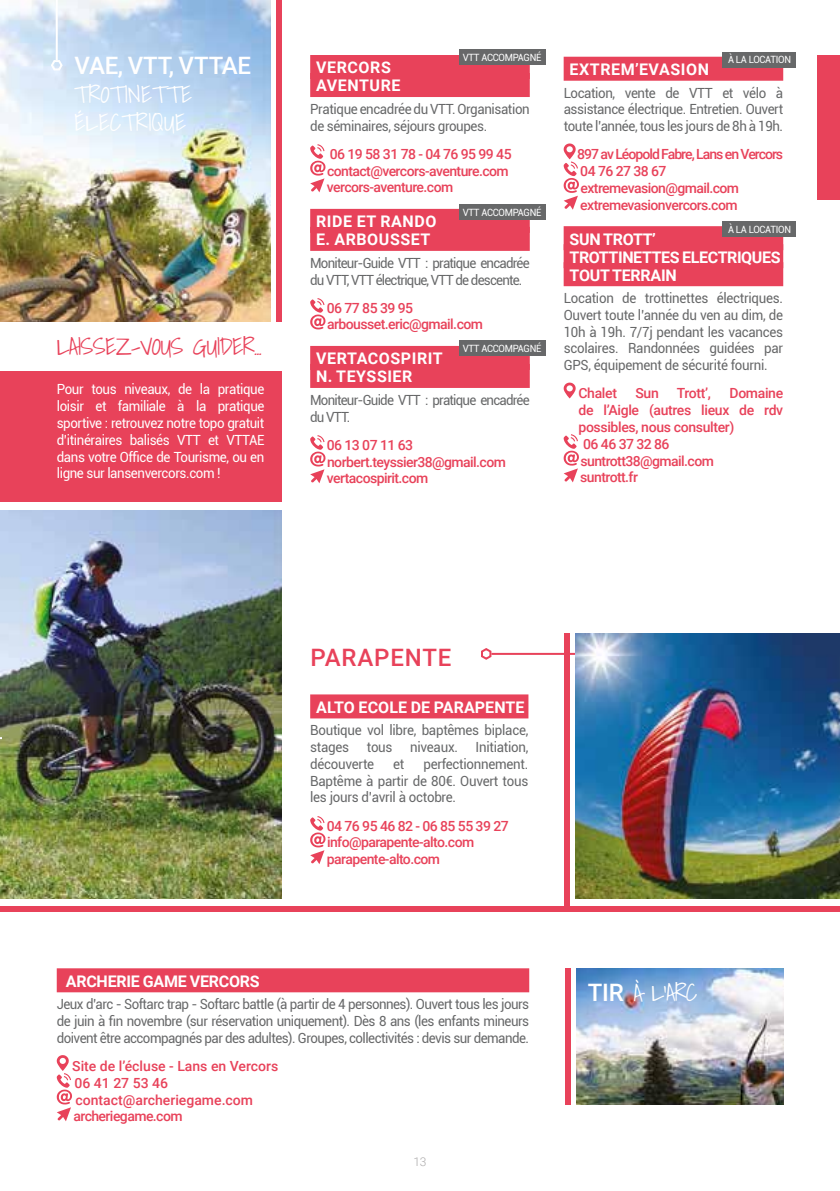
<style>
.page{position:relative;width:840px;height:1191px;background:#fff}
.page>*{position:absolute;margin:0;border:0;box-sizing:border-box;transform-origin:0 0}
.t1{font:300 24px/28.8px "Shadows Into";color:#fff}
.t2{font:300 24px "Shadows Into";letter-spacing:-.03em;color:#e8425a}
.t3{font:500 24px "Roboto";letter-spacing:-.005em;color:#fff}
.t4{font:500 24px "Roboto";letter-spacing:.035em;color:#e8425a}
.t5{font:700 16px/18px "Roboto";letter-spacing:.035em;color:#fff}
.t6{font:700 16px/18px "Roboto";letter-spacing:-.025em;color:#fff}
.t7{font:700 16px "Roboto";letter-spacing:.005em;color:#fff}
.t8{font:700 16px "Roboto";letter-spacing:-.015em;color:#fff}
.t9{font:14px/16.8px "Roboto";letter-spacing:-.03em;color:#676869;text-align:justify;scale:.95 1}
.t10{font:500 14px/16.8px "Roboto";letter-spacing:-.04em;color:#e8425a}
.t11{font:14px/16.8px "Roboto";letter-spacing:-.03em;color:#fff;text-align:justify;scale:.95 1}
.t12{font:14px/16.8px "Roboto";letter-spacing:-.06em;color:#676869;scale:.95 1}
.t13{font:500 14px/16.8px "Roboto";color:#e8425a}
.t14{font:300 12px "Roboto";color:#acaaab}
.t15{font:10px "Roboto";letter-spacing:-.03em;color:#fff;scale:.95 1}
.s1{font-family:"Roboto";font-weight:500}
</style>
<div class="page">
<svg style="left:481px;top:648px;width:12px;height:12px"></svg>
<hr style="left:491px;top:653px;width:128px;height:2px;background:#e8425a">
<img style="left:0;top:0;width:270px;height:321px">
<img style="left:575px;top:633px;width:264px;height:265px">
<img style="left:0;top:510px;width:281px;height:388px">
<svg style="left:50px;top:58px;width:14px;height:13px"></svg>
<hr style="left:56px;top:0;width:2px;height:60px;background:#fff">
<div style="left:0;top:906px;width:839px;height:6px;background:#e8425a"></div>
<div style="left:563px;top:633px;width:6px;height:276px;background:#e8425a"></div>
<div style="left:276px;top:0;width:5px;height:321px;background:#e8425a"></div>
<div style="left:0;top:371px;width:281px;height:131px;background:#e8425a"></div>
<div style="left:310px;top:55px;width:219px;height:24px;background:#e8425a"></div>
<div style="left:310px;top:73px;width:219px;height:24px;background:#e8425a"></div>
<div style="left:310px;top:209px;width:219px;height:24px;background:#e8425a"></div>
<div style="left:310px;top:227px;width:219px;height:24px;background:#e8425a"></div>
<div style="left:310px;top:346px;width:219px;height:24px;background:#e8425a"></div>
<div style="left:310px;top:364px;width:219px;height:24px;background:#e8425a"></div>
<svg style="left:310px;top:144px;width:15px;height:48px"></svg>
<svg style="left:310px;top:298px;width:15px;height:31px"></svg>
<svg style="left:310px;top:435px;width:15px;height:48px"></svg>
<div style="left:563px;top:57px;width:219px;height:24px;background:#e8425a"></div>
<div style="left:563px;top:226px;width:219px;height:24px;background:#e8425a"></div>
<div style="left:563px;top:244px;width:219px;height:24px;background:#e8425a"></div>
<div style="left:563px;top:262px;width:219px;height:24px;background:#e8425a"></div>
<svg style="left:563px;top:143px;width:16px;height:67px"></svg>
<svg style="left:563px;top:382px;width:12px;height:16px"></svg>
<svg style="left:563px;top:434px;width:16px;height:48px"></svg>
<div style="left:310px;top:694px;width:218px;height:24px;background:#e8425a"></div>
<svg style="left:310px;top:816px;width:15px;height:48px"></svg>
<div style="left:816px;top:55px;width:23px;height:145px;background:#e8425a"></div>
<div style="left:458px;top:205px;width:87px;height:15px;background:#676869"></div>
<div style="left:458px;top:49px;width:87px;height:15px;background:#676869"></div>
<div style="left:458px;top:340px;width:87px;height:15px;background:#676869"></div>
<div style="left:722px;top:52px;width:73px;height:15px;background:#676869"></div>
<div style="left:722px;top:221px;width:73px;height:15px;background:#676869"></div>
<div style="left:57px;top:968px;width:472px;height:24px;background:#e8425a"></div>
<svg style="left:57px;top:1055px;width:15px;height:66px"></svg>
<img style="left:576px;top:968px;width:206px;height:136px">
<div style="left:564px;top:968px;width:6px;height:136px;background:#e8425a"></div>
<h1 class="t3" style="left:74px;top:48px;width:178px">VAE, VTT, VTTAE</h1>
<h1 class="t1" style="left:74px;top:79px;width:119px">TROTINETTE<br>ÉLECTRIQUE</h1>
<h1 class="t2" style="left:57px;top:327px;width:207px">LAISSEZ-VOUS GUIDER...</h1>
<p class="t11" style="left:57px;top:380px;width:220px">Pour tous niveaux, de la pratique loisir et familiale à la pratique sportive : retrouvez notre topo gratuit d’itinéraires balisés VTT et VTTAE dans votre Office de Tourisme, ou en ligne sur lansenvercors.com !</p>
<p class="t15" style="left:462px;top:50px;width:84px">VTT ACCOMPAGNÉ</p>
<p class="t5" style="left:316px;top:58px;width:86px">VERCORS<br>AVENTURE</p>
<p class="t9" style="left:310px;top:100px;width:232px">Pratique encadrée du VTT. Organisation de séminaires, séjours groupes.</p>
<p class="t10" style="left:326px;top:145px;width:186px">06 19 58 31 78 - 04 76 95 99 45 contact@vercors-aventure.com vercors-aventure.com</p>
<p class="t5" style="left:316px;top:212px;width:122px">RIDE ET RANDO<br>E. ARBOUSSET</p>
<p class="t12" style="left:310px;top:254px;width:232px">Moniteur-Guide VTT : pratique encadrée du VTT, VTT électrique, VTT de descente.</p>
<p class="t10" style="left:326px;top:299px;width:158px">06 77 85 39 95 arbousset.eric@gmail.com</p>
<p class="t5" style="left:316px;top:349px;width:128px">VERTACOSPIRIT<br>N. TEYSSIER</p>
<p class="t12" style="left:310px;top:391px;width:232px">Moniteur-Guide VTT : pratique encadrée du VTT.</p>
<p class="t10" style="left:326px;top:436px;width:180px">06 13 07 11 63 norbert.teyssier38@gmail.com vertacospirit.com</p>
<p class="t15" style="left:462px;top:206px;width:84px">VTT ACCOMPAGNÉ</p>
<p class="t15" style="left:462px;top:341px;width:84px">VTT ACCOMPAGNÉ</p>
<p class="t15" style="left:727px;top:53px;width:68px">À LA LOCATION</p>
<p class="t5" style="left:569px;top:60px;width:141px">EXTREM’EVASION</p>
<p class="t9" style="left:563px;top:84px;width:232px">Location, vente de VTT et vélo à assistance électrique. Entretien. Ouvert toute l’année, tous les jours de 8h à 19h.</p>
<p class="t10" style="left:577px;top:145px;width:207px">897 av Léopold Fabre, Lans en Vercors<br>04 76 27 38 67 extremevasion@gmail.com extremevasionvercors.com</p>
<p class="t6" style="left:569px;top:229px;width:212px">SUN TROTT’<br>TROTTINETTES ELECTRIQUES<br>TOUT TERRAIN</p>
<p class="t9" style="left:563px;top:289px;width:232px">Location de trottinettes électriques.<br>Ouvert toute l’année du ven au dim, de 10h à 19h. 7/7j pendant les vacances scolaires. Randonnées guidées par GPS, équipement de sécurité fourni.</p>
<p class="t10" style="left:578px;top:384px;width:40px">Chalet</p>
<p class="t10" style="left:635px;top:384px;width:25px">Sun</p>
<p class="t10" style="left:676px;top:384px;width:36px">Trott’,</p>
<p class="t10" style="left:729px;top:384px;width:55px">Domaine</p>
<p class="t10" style="left:578px;top:401px;width:206px">de l’Aigle (autres lieux de rdv</p>
<p class="t10" style="left:578px;top:418px;width:157px">possibles, nous consulter)</p>
<p class="t10" style="left:583px;top:435px;width:88px">06 46 37 32 86</p>
<p class="t10" style="left:580px;top:452px;width:135px">suntrott38@gmail.com</p>
<p class="t10" style="left:580px;top:468px;width:59px">suntrott.fr</p>
<p class="t15" style="left:727px;top:222px;width:68px">À LA LOCATION</p>
<h1 class="t4" style="left:310px;top:640px;width:142px">PARAPENTE</h1>
<p class="t7" style="left:316px;top:696px;width:210px">ALTO ECOLE DE PARAPENTE</p>
<p class="t9" style="left:310px;top:721px;width:231px">Boutique vol libre, baptêmes biplace, stages</p>
<p class="t9" style="left:366px;top:738px;width:29px">tous</p>
<p class="t9" style="left:410px;top:738px;width:52px">niveaux.</p>
<p class="t9" style="left:475px;top:738px;width:57px">Initiation,</p>
<p class="t9" style="left:310px;top:755px;width:69px">découverte</p>
<p class="t9" style="left:393px;top:755px;width:13px">et</p>
<p class="t9" style="left:310px;top:755px;width:231px;text-indent:113px">perfectionnement.<br>Baptême à partir de 80€. Ouvert tous les jours d’avril à octobre.</p>
<p class="t10" style="left:326px;top:816px;width:183px">04 76 95 46 82 - 06 85 55 39 27 info@parapente-alto.com parapente-alto.com</p>
<p class="t8" style="left:66px;top:969px;width:195px">ARCHERIE GAME VERCORS</p>
<p class="t9" style="left:57px;top:995px;width:498px">Jeux d’arc - Softarc trap - Softarc battle (à partir de 4 personnes). Ouvert tous les jours de juin à fin novembre (sur réservation uniquement). Dès 8 ans (les enfants mineurs doivent être accompagnés par des adultes). Groupes, collectivités : devis sur demande.</p>
<p class="t13" style="left:72px;top:1057px;width:207px">Site de l’écluse - Lans en Vercors<br>06 41 27 53 46 contact@archeriegame.com archeriegame.com</p>
<p class="t14" style="left:413px;top:1153px;width:15px">13</p>
<h1 class="t1" style="left:587px;top:977px;width:111px"><span class="s1">TIR</span> À L’ARC</h1>
</div>
